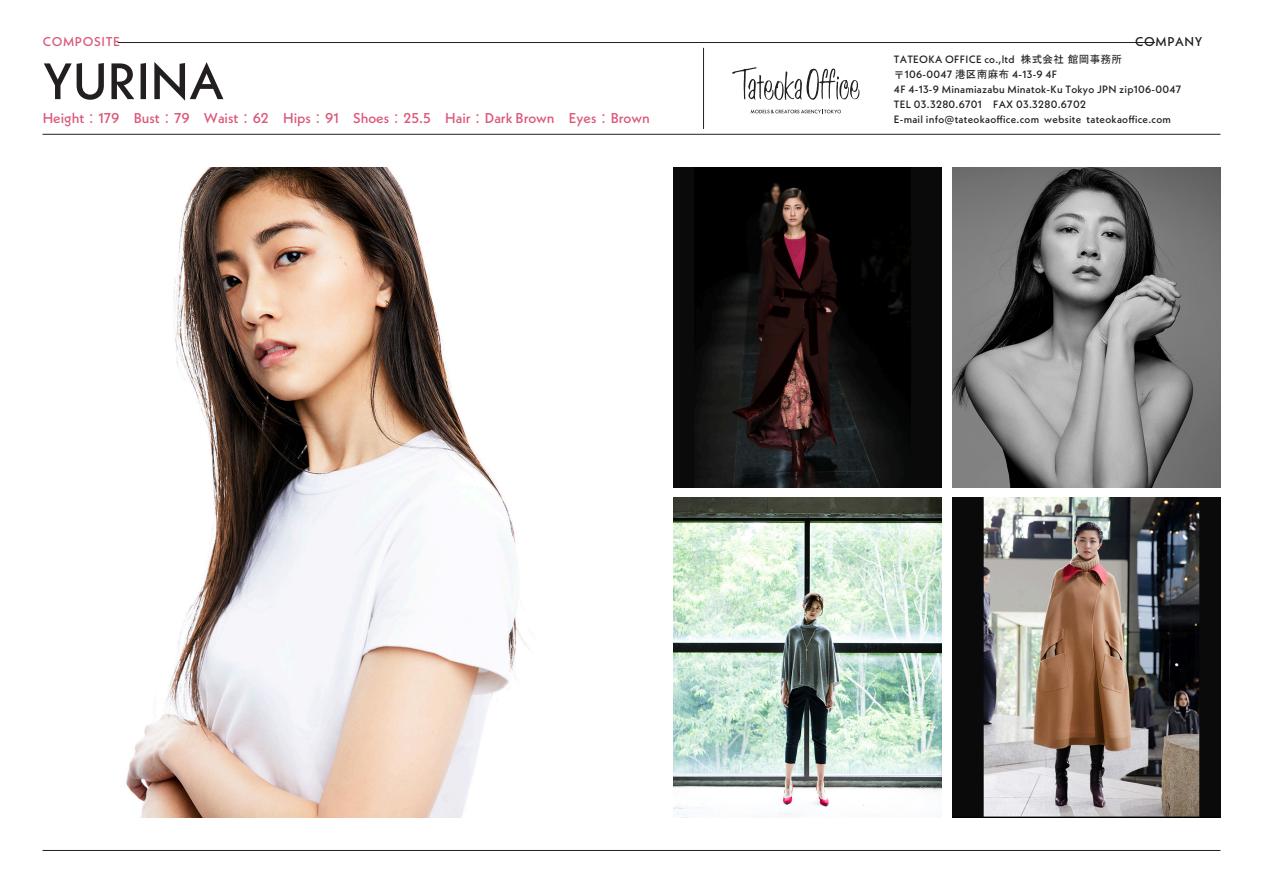
<style>
.page{position:relative;width:1263px;height:893px;background:#fff}
.page>*{position:absolute;margin:0;border:0;box-sizing:border-box;transform-origin:0 0}
.t1{font:500 51px "Neue Kabel";color:#231f20}
.t2{font:500 14.25px "Neue Kabel";color:#db5878}
.t3{font:500 12.75px "Neue Kabel";letter-spacing:.05em;color:#db5878}
.t4{font:500 12.75px "Neue Kabel";letter-spacing:.05em;color:#231f20}
.t5{font:500 10.65px/14.9px "Neue Kabel";letter-spacing:.025em;color:#231f20}
.s1{font-family:"MS P Gothic";font-weight:400}
.s2{font-family:"Koz Go Pro"}
.s3{font-family:"Koz Go Pro";font-weight:400}
</style>
<div class="page">
<svg style="left:732px;top:67px;width:127px;height:33px"></svg>
<svg style="left:751px;top:109px;width:90px;height:5px"></svg>
<hr style="left:118px;top:42px;width:1037px;height:1px;background:#231f20">
<hr style="left:43px;top:134px;width:1177px;height:1px;background:#231f20">
<hr style="left:43px;top:850px;width:1177px;height:1px;background:#231f20">
<hr style="left:703px;top:48px;width:1px;height:81px;background:#231f20">
<img style="left:952px;top:498px;width:268px;height:320px">
<img style="left:674px;top:167px;width:268px;height:320px">
<img style="left:952px;top:167px;width:268px;height:320px">
<img style="left:674px;top:498px;width:268px;height:320px">
<img style="left:126px;top:167px;width:401px;height:651px">
<p class="t3" style="left:43px;top:33px;width:79px">COMPOSITE</p>
<p class="t4" style="left:1135px;top:33px;width:69px">COMPANY</p>
<h1 class="t1" style="left:43px;top:49px;width:183px">YURINA</h1>
<p class="t5" style="left:894px;top:52px;width:289px">TATEOKA OFFICE co.,ltd <span class="s1">株式会社 館岡事務所</span><span class="s2">〒</span>106-0047 <span class="s1">港区南麻布</span> 4-13-9 4F<br>4F 4-13-9 Minamiazabu Minatok-Ku Tokyo JPN zip106-0047<br>TEL 03.3280.6701 FAX 03.3280.6702<br>E-mail info@tateokaoffice.com website tateokaoffice.com</p>
<h2 class="t2" style="left:43px;top:109px;width:609px">Height<span class="s3">：</span>179 Bust<span class="s3">：</span>79 Waist<span class="s3">：</span>62 Hips<span class="s3">：</span>91 Shoes<span class="s3">：</span>25.5 Hair<span class="s3">：</span>Dark Brown Eyes<span class="s3">：</span>Brown</h2>
</div>
